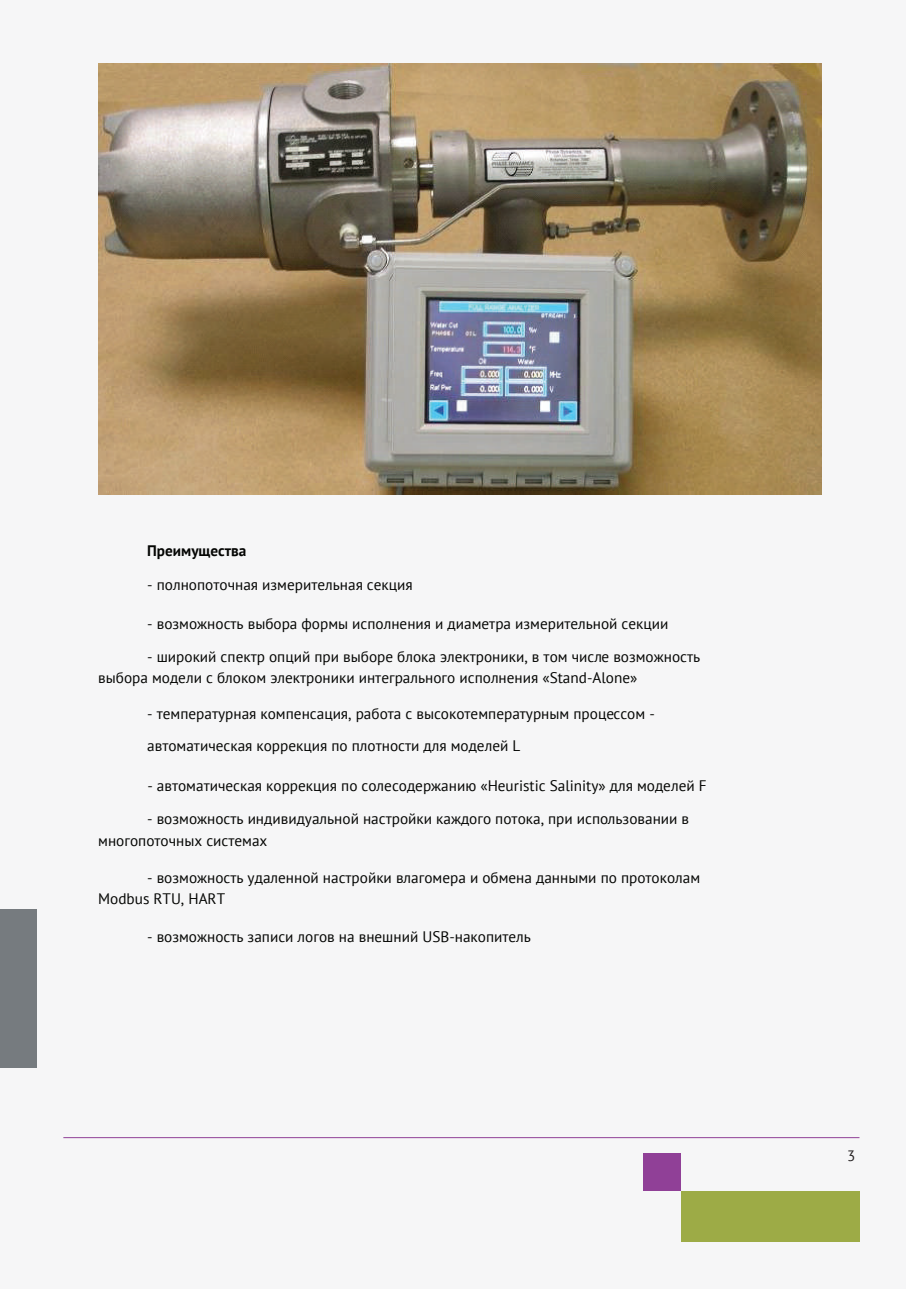
<style>
.page{position:relative;width:906px;height:1289px;background:#fff}
.page>*{position:absolute;margin:0;border:0;box-sizing:border-box;transform-origin:0 0}
.t1{font:15.15px/21.8px "PT Sans";color:#040503}
.t2{font:700 15.15px "PT Sans";color:#040503}
.t3{font:15px "PT Sans";color:#231f20}
</style>
<div class="page">
<div style="left:0;top:0;width:906px;height:1288px;background:#f6f6f7"></div>
<div style="left:680px;top:1190px;width:179px;height:51px;background:#9dab46"></div>
<div style="left:643px;top:1153px;width:37px;height:37px;background:#904097"></div>
<hr style="left:63px;top:1137px;width:796px;height:1px;background:#904097">
<img style="left:98px;top:64px;width:724px;height:430px">
<div style="left:0;top:909px;width:37px;height:159px;background:#767b7f"></div>
<p class="t2" style="left:147px;top:540px;width:101px">Преимущества</p>
<p class="t1" style="left:147px;top:573px;width:267px">- полнопоточная измерительная секция</p>
<p class="t1" style="left:147px;top:612px;width:523px">- возможность выбора формы исполнения и диаметра измерительной секции</p>
<p class="t1" style="left:98px;top:645px;width:603px;text-indent:49px">- широкий спектр опций при выборе блока электроники, в том числе возможность выбора модели с блоком электроники интегрального исполнения «Stand-Alone»</p>
<p class="t1" style="left:147px;top:697px;width:509px;line-height:31.8px">- температурная компенсация, работа с высокотемпературным процессом - автоматическая коррекция по плотности для моделей L</p>
<p class="t1" style="left:147px;top:774px;width:561px">- автоматическая коррекция по солесодержанию «Heuristic Salinity» для моделей F</p>
<p class="t1" style="left:98px;top:807px;width:592px;text-indent:49px">- возможность индивидуальной настройки каждого потока, при использовании в многопоточных системах</p>
<p class="t1" style="left:98px;top:866px;width:603px;text-indent:49px">- возможность удаленной настройки влагомера и обмена данными по протоколам<br>Modbus RTU, HART</p>
<p class="t1" style="left:147px;top:925px;width:385px">- возможность записи логов на внешний USB-накопитель</p>
<p class="t3" style="left:847px;top:1145px;width:10px">3</p>
<p class="t3" style="left:843px;top:1149px;width:18px">68</p>
</div>
